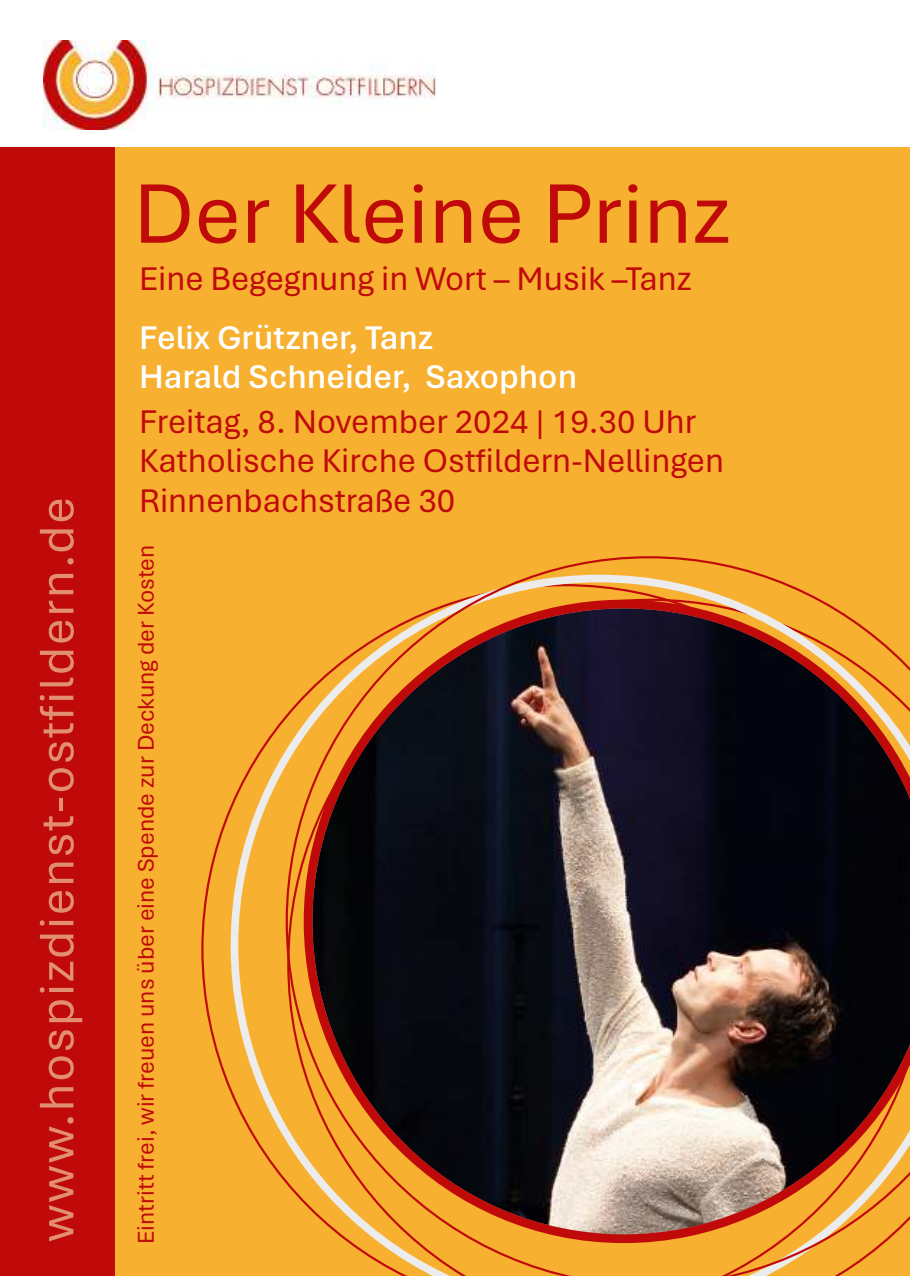
<style>
.page{position:relative;width:910px;height:1276px;background:#fff}
.page>*{position:absolute;margin:0;border:0;box-sizing:border-box;transform-origin:0 0}
.t1{font:88.5px "Aptos";color:#c00a09}
.t2{font:51px "Aptos";letter-spacing:.03em;color:#e18e72}
.t3{font:34.5px/39.3px "Aptos";color:#c00a09}
.t4{font:600 34.5px/39.3px "Aptos";color:#fff}
.t5{font:24px "Aptos";color:#c00a09}
</style>
<div class="page">
<div style="left:114px;top:148px;width:796px;height:1128px;background:#f7b030"></div>
<div style="left:0;top:148px;width:114px;height:1128px;background:#c00a09"></div>
<svg style="left:231px;top:715px;width:55px;height:468px"></svg>
<svg style="left:286px;top:556px;width:599px;height:720px"></svg>
<svg style="left:304px;top:600px;width:606px;height:643px"></svg>
<img style="left:44px;top:40px;width:392px;height:90px">
<h2 class="t2" style="left:39px;top:1241px;width:746px;rotate:-90deg">www.hospizdienst-ostfildern.de</h2>
<h1 class="t1" style="left:134px;top:184px;width:599px">Der Kleine Prinz</h1>
<p class="t3" style="left:139px;top:262px;width:554px">Eine Begegnung in Wort ñ Musik ñTanz</p>
<p class="t4" style="left:139px;top:320px;width:439px">Felix Gr¸tzner, Tanz<br>Harald Schneider, Saxophon</p>
<p class="t3" style="left:139px;top:405px;width:586px">Freitag, 8. November 2024 | 19.30 Uhr<br>Katholische Kirche Ostfildern-Nellingen<br>Rinnenbachstrafle 30</p>
<p class="t5" style="left:138px;top:1244px;width:700px;rotate:-90deg">Eintritt frei, wir freuen uns ¸ber eine Spende zur Deckung der Kosten</p>
</div>
